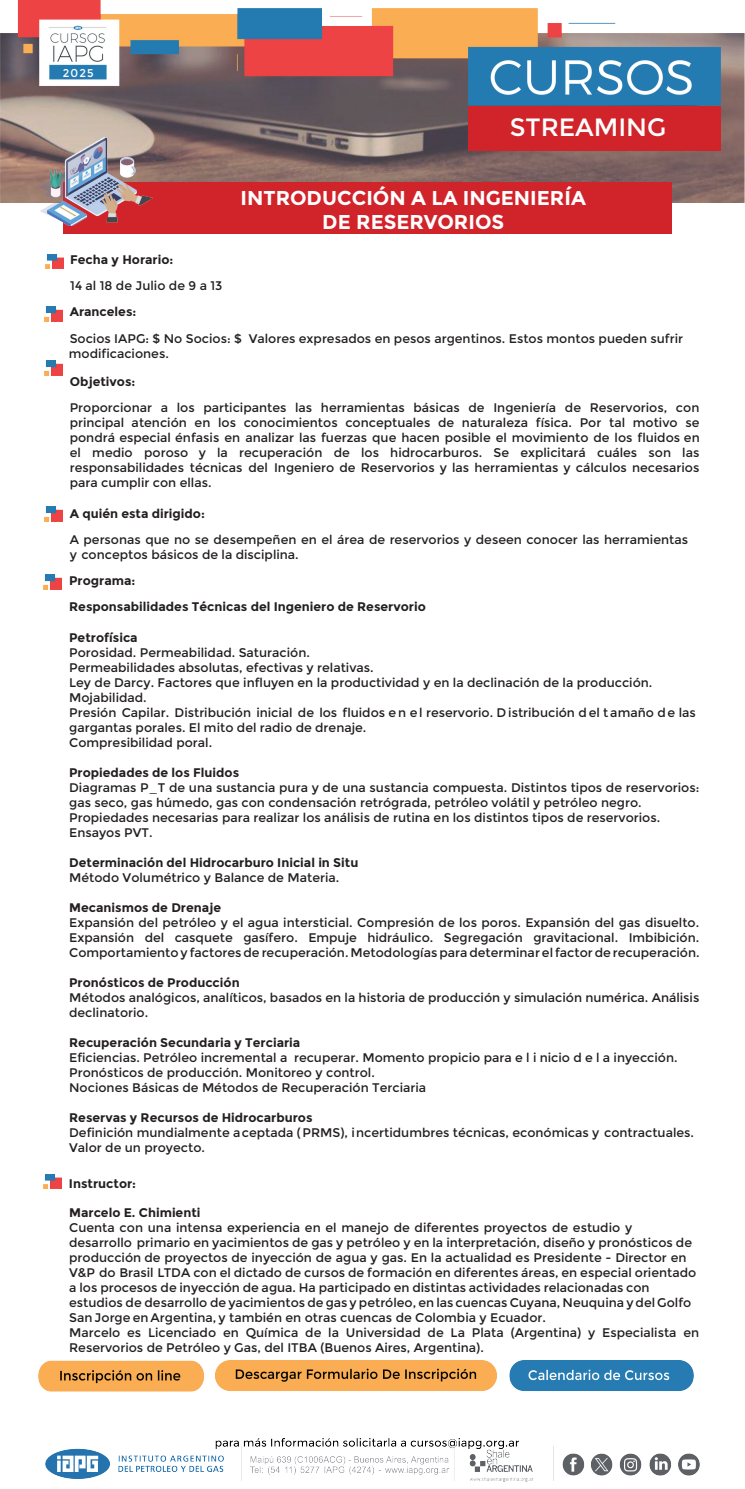
<style>
.page{position:relative;width:745px;height:1489px;background:#fff}
.page>*{position:absolute;margin:0;border:0;box-sizing:border-box;transform-origin:0 0}
.t1{font:25px "Montserrat";color:#fff}
.t2{font:700 20px/24px "Montserrat";color:#fff;text-align:center}
.t3{font:12.5px/15px "Montserrat";color:#231f20}
.t4{font:700 12.5px/26.2px "Montserrat";color:#231f20}
.t5{font:11.25px "Montserrat";color:#fff}
</style>
<div class="page">
<img style="left:0;top:0;width:744px;height:203px">
<img style="left:45px;top:254px;width:18px;height:15px">
<img style="left:44px;top:361px;width:18px;height:14px">
<img style="left:44px;top:507px;width:18px;height:14px">
<img style="left:43px;top:574px;width:18px;height:15px">
<img style="left:44px;top:1174px;width:18px;height:14px">
<div style="left:467px;top:106px;width:253px;height:44px;background:#d1232a"></div>
<img style="left:44px;top:306px;width:18px;height:15px">
<img style="left:45px;top:1447px;width:654px;height:34px">
<img style="left:38px;top:1360px;width:655px;height:87px">
<div style="left:63px;top:182px;width:608px;height:51px;background:#d1232a"></div>
<img style="left:41px;top:137px;width:111px;height:88px">
<p class="t5" style="left:63px;top:66px;width:32px">2025</p>
<h1 class="t1" style="left:509px;top:113px;width:158px">STREAMING</h1>
<h2 class="t2" style="left:240px;top:186px;width:347px">INTRODUCCIÓN A LA INGENIERÍA<br>DE RESERVORIOS</h2>
<p class="t4" style="left:70px;top:246px;width:105px">Fecha y Horario:</p>
<p class="t3" style="left:70px;top:278px;width:154px">14 al 18 de Julio de 9 a 13</p>
<p class="t4" style="left:70px;top:299px;width:68px">Aranceles:</p>
<p class="t3" style="left:69px;top:331px;width:615px">Socios IAPG: $ No Socios: $ Valores expresados en pesos argentinos. Estos montos pueden sufrir modificaciones.</p>
<p class="t4" style="left:70px;top:368px;width:67px">Objetivos:</p>
<p class="t3" style="left:70px;top:400px;width:631px;text-align:justify">Proporcionar a los participantes las herramientas básicas de Ingeniería de Reservorios, con principal atención en los conocimientos conceptuales de naturaleza física. Por tal motivo se pondrá especial énfasis en analizar las fuerzas que hacen posible el movimiento de los fluidos en el medio poroso y la recuperación de los hidrocarburos. Se explicitará cuáles son las responsabilidades técnicas del Ingeniero de Reservorios y las herramientas y cálculos necesarios para cumplir con ellas.</p>
<p class="t4" style="left:70px;top:500px;width:137px">A quién esta dirigido:</p>
<p class="t3" style="left:70px;top:532px;width:619px">A personas que no se desempeñen en el área de reservorios y deseen conocer las herramientas y conceptos básicos de la disciplina.</p>
<p class="t4" style="left:69px;top:567px;width:358px">Programa:<br>Responsabilidades Técnicas del Ingeniero de Reservorio</p>
<p class="t4" style="left:69px;top:624px;width:70px">Petrofísica</p>
<p class="t3" style="left:69px;top:644px;width:627px">Porosidad. Permeabilidad. Saturación.<br>Permeabilidades absolutas, efectivas y relativas.<br>Ley de Darcy. Factores que influyen en la productividad y en la declinación de la producción.<br>Mojabilidad.<br>Presión Capilar. Distribución inicial de los fluidos en el reservorio. Distribución del tamaño de las gargantas porales. El mito del radio de drenaje.<br>Compresibilidad poral.</p>
<p class="t4" style="left:69px;top:759px;width:171px">Propiedades de los Fluidos</p>
<p class="t3" style="left:69px;top:779px;width:631px">Diagramas P_T de una sustancia pura y de una sustancia compuesta. Distintos tipos de reservorios: gas seco, gas húmedo, gas con condensación retrógrada, petróleo volátil y petróleo negro.<br>Propiedades necesarias para realizar los análisis de rutina en los distintos tipos de reservorios.<br>Ensayos PVT.</p>
<p class="t4" style="left:69px;top:849px;width:290px">Determinación del Hidrocarburo Inicial in Situ</p>
<p class="t3" style="left:69px;top:869px;width:271px">Método Volumétrico y Balance de Materia.</p>
<p class="t4" style="left:69px;top:894px;width:153px">Mecanismos de Drenaje</p>
<p class="t3" style="left:69px;top:914px;width:631px;text-align:justify">Expansión del petróleo y el agua intersticial. Compresión de los poros. Expansión del gas disuelto.<br>Expansión del casquete gasífero. Empuje hidráulico. Segregación gravitacional. Imbibición.<br>Comportamiento y factores de recuperación. Metodologías para determinar el factor de recuperación.</p>
<p class="t4" style="left:69px;top:969px;width:172px">Pronósticos de Producción</p>
<p class="t3" style="left:69px;top:989px;width:631px">Métodos analógicos, analíticos, basados en la historia de producción y simulación numérica. Análisis declinatorio.</p>
<p class="t4" style="left:69px;top:1029px;width:232px">Recuperación Secundaria y Terciaria</p>
<p class="t3" style="left:69px;top:1049px;width:609px">Eficiencias. Petróleo incremental a recuperar. Momento propicio para e l i nicio d e l a inyección.<br>Pronósticos de producción. Monitoreo y control.<br>Nociones Básicas de Métodos de Recuperación Terciaria</p>
<p class="t4" style="left:69px;top:1104px;width:245px">Reservas y Recursos de Hidrocarburos</p>
<p class="t3" style="left:69px;top:1124px;width:626px">Definición mundialmente aceptada (PRMS), incertidumbres técnicas, económicas y contractuales.<br>Valor de un proyecto.</p>
<p class="t4" style="left:69px;top:1170px;width:69px">Instructor:</p>
<p class="t4" style="left:69px;top:1199px;width:133px">Marcelo E. Chimienti</p>
<p class="t3" style="left:69px;top:1220px;width:631px">Cuenta con una intensa experiencia en el manejo de diferentes proyectos de estudio y<br>desarrollo primario en yacimientos de gas y petróleo y en la interpretación, diseño y pronósticos de producción de proyectos de inyección de agua y gas. En la actualidad es Presidente - Director en V&amp;P do Brasil LTDA con el dictado de cursos de formación en diferentes áreas, en especial orientado a los procesos de inyección de agua. Ha participado en distintas actividades relacionadas con estudios de desarrollo de yacimientos de gas y petróleo, en las cuencas Cuyana, Neuquina y del Golfo San Jorge en Argentina, y también en otras cuencas de Colombia y Ecuador.<br>Marcelo es Licenciado en Química de la Universidad de La Plata (Argentina) y Especialista en Reservorios de Petróleo y Gas, del ITBA (Buenos Aires, Argentina).</p>
</div>
